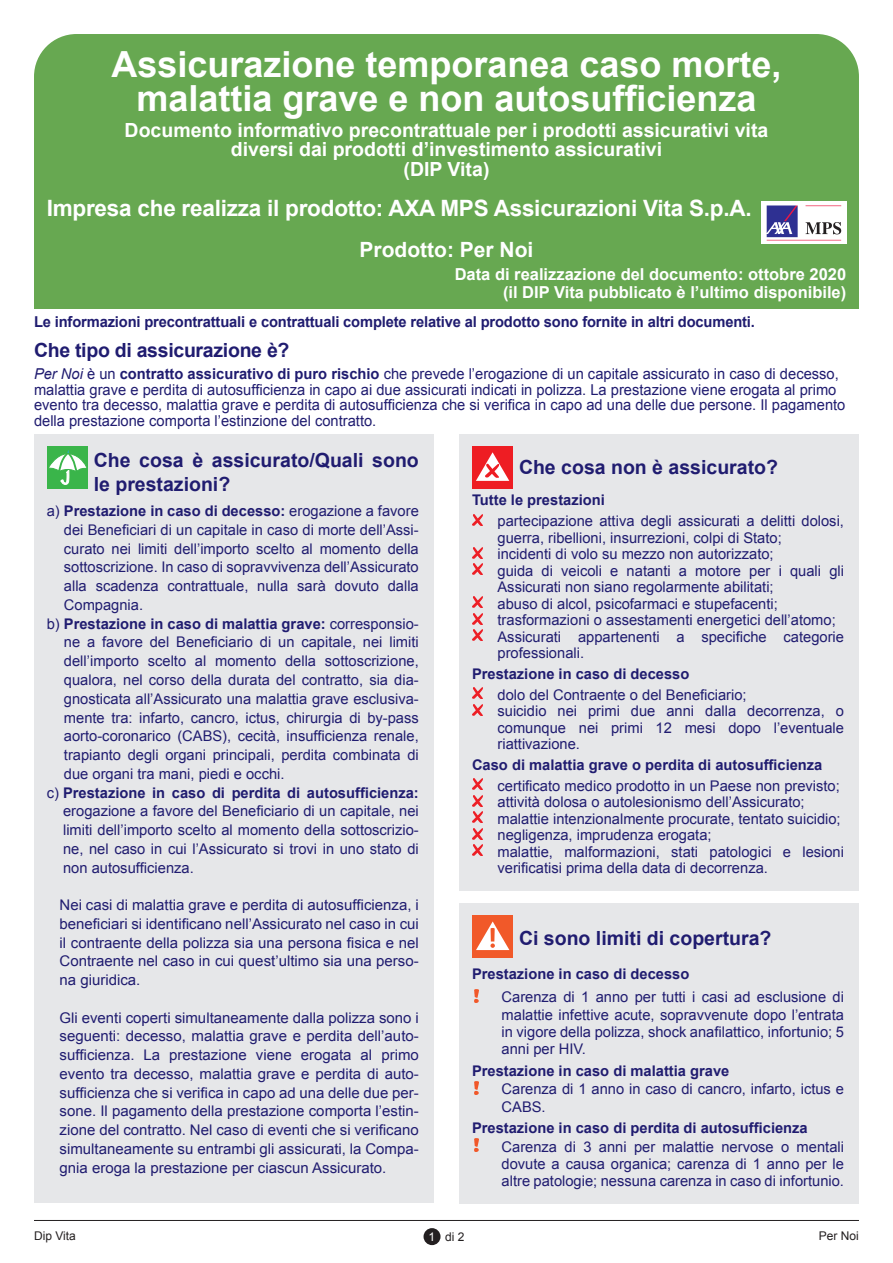
<style>
.page{position:relative;width:893px;height:1263px;background:#fff}
.page>*{position:absolute;margin:0;border:0;box-sizing:border-box;transform-origin:0 0}
.t1{font:700 36px/33.3px "Arial";color:#fff;text-align:center}
.t2{font:700 22.5px "Arial";letter-spacing:-.01em;color:#fff}
.t3{font:700 21px "Arial";color:#fff}
.t4{font:700 19.5px/19.5px "Arial";color:#fff;text-align:center}
.t5{font:700 19.5px/24px "Arial";color:#201c70}
.t6{font:700 16.5px/18px "Arial";color:#fff;text-align:right}
.t7{font:15px/15.8px "Arial";color:#201c70}
.t8{font:700 15px "Arial";letter-spacing:-.01em;color:#201c70}
.t9{font:14.7px/16.5px "Arial";color:#201c70;text-align:justify}
.t10{font:700 14.7px "Arial";color:#201c70}
.t11{font:12px "Arial";color:#231f20}
.s1{font-style:italic}
.s2{font-weight:700}
.s3{font-weight:400}
.s4{color:#fff}
</style>
<div class="page">
<div style="left:34px;top:434px;width:400px;height:768px;background:#e6e7e9"></div>
<div style="left:47px;top:446px;width:41px;height:43px;background:#3ab54a"></div>
<svg style="left:49px;top:450px;width:38px;height:35px"></svg>
<div style="left:459px;top:434px;width:400px;height:456px;background:#e6e7e9"></div>
<div style="left:472px;top:446px;width:41px;height:43px;background:#ee1d23"></div>
<svg style="left:476px;top:452px;width:33px;height:29px"></svg>
<div style="left:459px;top:903px;width:400px;height:300px;background:#e6e7e9"></div>
<svg style="left:475px;top:989px;width:4px;height:13px"></svg>
<svg style="left:475px;top:1081px;width:4px;height:13px"></svg>
<img style="left:475px;top:1138px;width:4px;height:14px">
<div style="left:472px;top:915px;width:41px;height:43px;background:#f15929"></div>
<svg style="left:476px;top:921px;width:33px;height:29px"></svg>
<svg style="left:472px;top:514px;width:11px;height:11px"></svg>
<svg style="left:472px;top:547px;width:11px;height:11px"></svg>
<svg style="left:472px;top:564px;width:11px;height:11px"></svg>
<svg style="left:472px;top:597px;width:11px;height:27px"></svg>
<svg style="left:472px;top:630px;width:11px;height:11px"></svg>
<svg style="left:472px;top:688px;width:11px;height:27px"></svg>
<svg style="left:472px;top:779px;width:11px;height:27px"></svg>
<svg style="left:472px;top:812px;width:11px;height:27px"></svg>
<svg style="left:472px;top:845px;width:11px;height:11px"></svg>
<div style="left:34px;top:34px;width:825px;height:213px;background:#67a851;border-radius:43px"></div>
<div style="left:34px;top:138px;width:825px;height:170px;background:#67a851"></div>
<img style="left:761px;top:202px;width:85px;height:42px">
<hr style="left:34px;top:1220px;width:825px;height:1px;background:#231f20">
<div style="left:423px;top:1228px;width:18px;height:17px;background:#231f20;border-radius:50%"></div>
<h1 class="t1" style="left:111px;top:49px;width:672px">Assicurazione temporanea caso morte, malattia grave e non autosufficienza</h1>
<h3 class="t4" style="left:125px;top:121px;width:645px">Documento informativo precontrattuale per i prodotti assicurativi vita diversi dai prodotti d’investimento assicurativi<br>(DIP Vita)</h3>
<h2 class="t2" style="left:47px;top:194px;width:706px">Impresa che realizza il prodotto: AXA MPS Assicurazioni Vita S.p.A.</h2>
<h3 class="t3" style="left:360px;top:236px;width:175px">Prodotto: Per Noi</h3>
<p class="t6" style="left:455px;top:265px;width:393px">Data di realizzazione del documento: ottobre 2020 (il DIP Vita pubblicato è l’ultimo disponibile)</p>
<p class="t8" style="left:34px;top:312px;width:722px">Le informazioni precontrattuali e contrattuali complete relative al prodotto sono fornite in altri documenti.</p>
<h3 class="t5" style="left:34px;top:339px;width:257px">Che tipo di assicurazione è?</h3>
<p class="t7" style="left:34px;top:366px;width:813px"><span class="s1">Per Noi</span> è un <span class="s2">contratto assicurativo di puro rischio</span> che prevede l’erogazione di un capitale assicurato in caso di decesso, malattia grave e perdita di autosufficienza in capo ai due assicurati indicati in polizza. La prestazione viene erogata al primo evento tra decesso, malattia grave e perdita di autosufficienza che si verifica in capo ad una delle due persone. Il pagamento della prestazione comporta l’estinzione del contratto.</p>
<h3 class="t5" style="left:94px;top:448px;width:327px">Che cosa è assicurato/Quali sono le prestazioni?</h3>
<p class="t10" style="left:47px;top:501px;width:374px"><span class="s3">a)</span> Prestazione in caso di decesso: <span class="s3">erogazione a favore</span></p>
<p class="t9" style="left:64px;top:522px;width:356px">dei Beneficiari di un capitale in caso di morte dell’Assi-</p>
<p class="t9" style="left:64px;top:540px;width:356px">curato nei limiti dell’importo scelto al momento della</p>
<p class="t9" style="left:64px;top:559px;width:356px">sottoscrizione. In caso di sopravvivenza dell’Assicurato</p>
<p class="t9" style="left:64px;top:578px;width:356px">alla scadenza contrattuale, nulla sarà dovuto dalla</p>
<p class="t9" style="left:64px;top:597px;width:81px">Compagnia.</p>
<p class="t10" style="left:47px;top:614px;width:374px"><span class="s3">b)</span> Prestazione in caso di malattia grave: <span class="s3">corresponsio-</span></p>
<p class="t9" style="left:64px;top:634px;width:356px">ne a favore del Beneficiario di un capitale, nei limiti</p>
<p class="t9" style="left:64px;top:653px;width:356px">dell’importo scelto al momento della sottoscrizione,</p>
<p class="t9" style="left:64px;top:672px;width:356px">qualora, nel corso della durata del contratto, sia dia-</p>
<p class="t9" style="left:64px;top:690px;width:356px">gnosticata all’Assicurato una malattia grave esclusiva-</p>
<p class="t9" style="left:64px;top:709px;width:356px">mente tra: infarto, cancro, ictus, chirurgia di by-pass</p>
<p class="t9" style="left:64px;top:728px;width:356px">aorto-coronarico (CABS), cecità, insufficienza renale,</p>
<p class="t9" style="left:64px;top:747px;width:356px">trapianto degli organi principali, perdita combinata di</p>
<p class="t9" style="left:64px;top:765px;width:222px">due organi tra mani, piedi e occhi.</p>
<p class="t10" style="left:47px;top:783px;width:374px"><span class="s3">c)</span> Prestazione in caso di perdita di autosufficienza:</p>
<p class="t9" style="left:63px;top:803px;width:357px">erogazione a favore del Beneficiario di un capitale, nei</p>
<p class="t9" style="left:63px;top:822px;width:357px">limiti dell’importo scelto al momento della sottoscrizio-</p>
<p class="t9" style="left:63px;top:840px;width:357px">ne, nel caso in cui l’Assicurato si trovi in uno stato di</p>
<p class="t9" style="left:63px;top:859px;width:132px">non autosufficienza.</p>
<p class="t9" style="left:60px;top:896px;width:361px;line-height:18.8px">Nei casi di malattia grave e perdita di autosufficienza, i beneficiari si identificano nell’Assicurato nel caso in cui il contraente della polizza sia una persona fisica e nel Contraente nel caso in cui quest’ultimo sia una perso&shy;na giuridica.</p>
<p class="t9" style="left:60px;top:1008px;width:361px;line-height:18.8px">Gli eventi coperti simultaneamente dalla polizza sono i seguenti: decesso, malattia grave e perdita dell’auto&shy;sufficienza. La prestazione viene erogata al primo evento tra decesso, malattia grave e perdita di auto&shy;sufficienza che si verifica in capo ad una delle due per&shy;sone. Il pagamento della prestazione comporta l’estin&shy;zione del contratto. Nel caso di eventi che si verificano simultaneamente su entrambi gli assicurati, la Compa&shy;gnia eroga la prestazione per ciascun Assicurato.</p>
<h3 class="t5" style="left:519px;top:456px;width:260px">Che cosa non è assicurato?</h3>
<p class="t10" style="left:472px;top:490px;width:134px">Tutte le prestazioni</p>
<p class="t9" style="left:497px;top:513px;width:348px;text-align:left">partecipazione attiva degli assicurati a delitti dolosi, guerra, ribellioni, insurrezioni, colpi di Stato;<br>incidenti di volo su mezzo non autorizzato;<br>guida di veicoli e natanti a motore per i quali gli Assicurati non siano regolarmente abilitati;<br>abuso di alcol, psicofarmaci e stupefacenti; trasformazioni o assestamenti energetici dell’atomo; Assicurati appartenenti a specifiche categorie professionali.</p>
<p class="t10" style="left:472px;top:664px;width:219px">Prestazione in caso di decesso</p>
<p class="t9" style="left:497px;top:686px;width:348px;text-align:left">dolo del Contraente o del Beneficiario;<br>suicidio nei primi due anni dalla decorrenza, o comunque nei primi 12 mesi dopo l’eventuale riattivazione.</p>
<p class="t10" style="left:472px;top:755px;width:352px">Caso di malattia grave o perdita di autosufficienza</p>
<p class="t9" style="left:497px;top:777px;width:348px;text-align:left">certificato medico prodotto in un Paese non previsto; attività dolosa o autolesionismo dell’Assicurato; malattie intenzionalmente procurate, tentato suicidio; negligenza, imprudenza erogata;<br>malattie, malformazioni, stati patologici e lesioni verificatisi prima della data di decorrenza.</p>
<h3 class="t5" style="left:519px;top:927px;width:254px">Ci sono limiti di copertura?</h3>
<p class="t10" style="left:472px;top:964px;width:219px">Prestazione in caso di decesso</p>
<p class="t9" style="left:502px;top:989px;width:344px;line-height:17.2px">Carenza di 1 anno per tutti i casi ad esclusione di malattie infettive acute, sopravvenute dopo l’entrata in vigore della polizza, shock anafilattico, infortunio; 5 anni per HIV.</p>
<p class="t10" style="left:472px;top:1061px;width:259px">Prestazione in caso di malattia grave</p>
<p class="t9" style="left:502px;top:1081px;width:344px;line-height:17.2px">Carenza di 1 anno in caso di cancro, infarto, ictus e<br>CABS.</p>
<p class="t10" style="left:472px;top:1118px;width:337px">Prestazione in caso di perdita di autosufficienza</p>
<p class="t9" style="left:502px;top:1138px;width:344px;line-height:17.2px">Carenza di 3 anni per malattie nervose o mentali dovute a causa organica; carenza di 1 anno per le altre patologie; nessuna carenza in caso di infortunio.</p>
<p class="t11" style="left:34px;top:1228px;width:43px">Dip Vita</p>
<p class="t11" style="left:428px;top:1228px;width:38px"><span class="s4">1</span> di 2</p>
<p class="t11" style="left:819px;top:1228px;width:42px">Per Noi</p>
</div>
